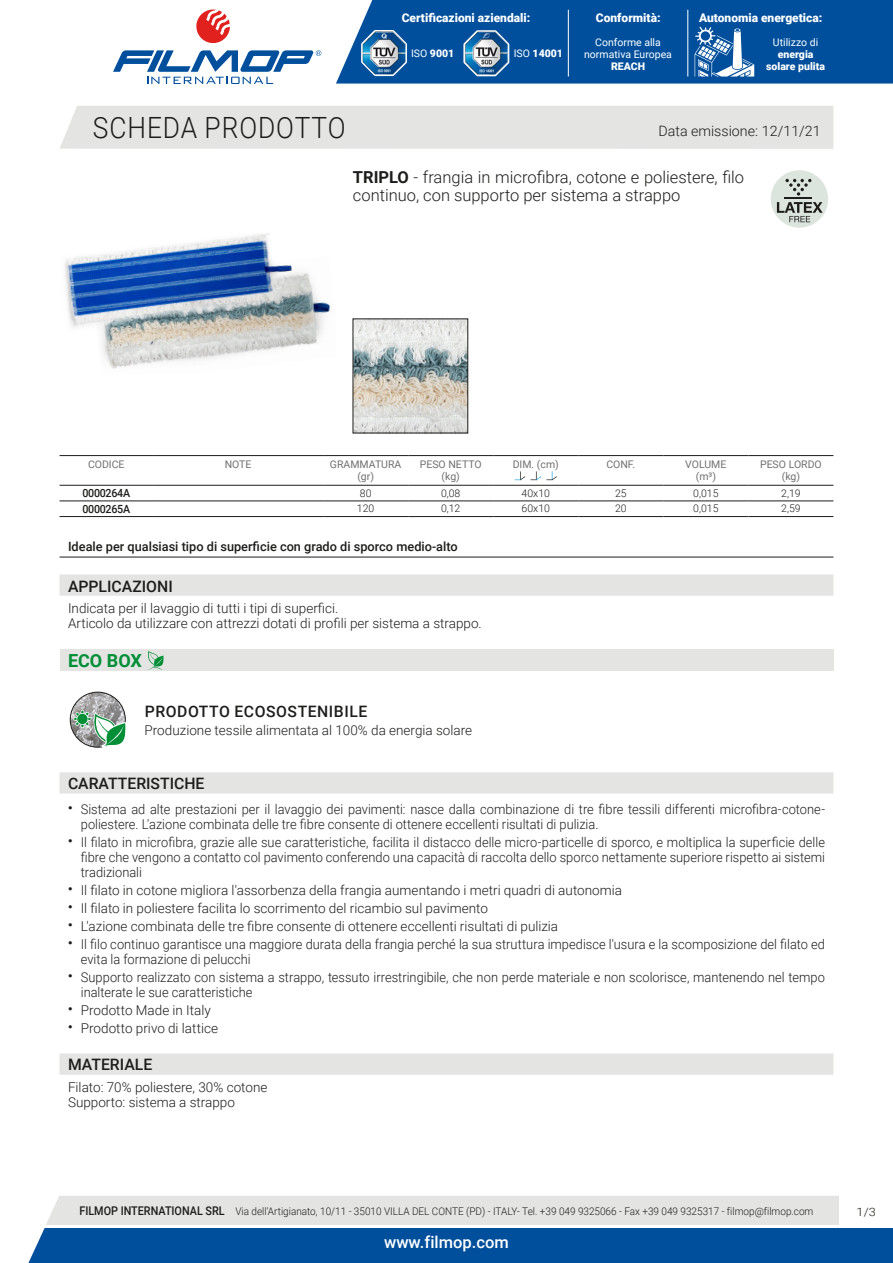
<style>
.page{position:relative;width:893px;height:1263px;background:#fff}
.page>*{position:absolute;margin:0;border:0;box-sizing:border-box;transform-origin:0 0}
.t1{font:300 29.25px "Roboto";letter-spacing:.035em;color:#1d1d1b;scale:.9 1}
.t2{font:700 18px "Roboto";color:#008e36}
.t3{font:300 16.5px/18px "Roboto";color:#1d1d1b}
.t4{font:500 16.5px "Roboto";color:#fff}
.t5{font:500 15.75px "Roboto";color:#1d1d1b}
.t6{font:500 15.75px "Roboto";letter-spacing:.035em;color:#1d1d1b}
.t7{font:300 14.25px "Roboto";color:#1d1d1b}
.t8{font:300 13.5px/15px "Roboto";color:#1d1d1b;scale:.95 1}
.t9{font:300 13.5px/15px "Roboto";color:#1d1d1b}
.t10{font:500 12.75px "Roboto";color:#1d1d1b}
.t11{font:900 12px "Roboto";color:#fff}
.t12{font:300 11.55px "Roboto";color:#1d1d1b;scale:1.11 1}
.t13{font:500 11.25px "Roboto";letter-spacing:-.025em;color:#1d1d1b;scale:.95 1}
.t14{font:300 10.5px "Roboto";color:#1d1d1b;scale:.95 1}
.t15{font:10.5px/12px "Roboto";color:#70706f;text-align:center}
.t16{font:300 10.5px "Roboto";color:#1d1d1b}
.t17{font:900 10.5px/12px "Roboto";color:#fff;text-align:center}
.t18{font:10.5px/12px "Roboto";color:#fff;text-align:center}
.s1{font-weight:400}
.s2{font-weight:700}
.s3{font-weight:500;font-size:12px}
</style>
<div class="page">
<svg style="left:28px;top:1196px;width:865px;height:67px;background:#6893bd"></svg>
<div style="left:60px;top:106px;width:773px;height:43px;background:#e4e4e3"></div>
<svg style="left:196px;top:10px;width:34px;height:34px"></svg>
<svg style="left:113px;top:50px;width:208px;height:34px"></svg>
<div style="left:336px;top:0;width:557px;height:84px;background:#004f9c"></div>
<svg style="left:462px;top:28px;width:49px;height:50px"></svg>
<img style="left:465px;top:32px;width:43px;height:43px">
<svg style="left:360px;top:28px;width:48px;height:49px"></svg>
<img style="left:362px;top:31px;width:44px;height:44px">
<hr style="left:568px;top:10px;width:1px;height:67px;background:#fff">
<hr style="left:688px;top:10px;width:1px;height:67px;background:#fff">
<svg style="left:695px;top:27px;width:59px;height:50px"></svg>
<img style="left:102px;top:272px;width:229px;height:97px">
<img style="left:65px;top:233px;width:238px;height:110px">
<div style="left:771px;top:170px;width:57px;height:58px;background:#dbe4dd;border-radius:50%"></div>
<svg style="left:777px;top:202px;width:46px;height:20px"></svg>
<hr style="left:785px;top:197px;width:27px;height:2px;background:#1d1d1b">
<svg style="left:785px;top:179px;width:26px;height:17px"></svg>
<img style="left:355px;top:321px;width:111px;height:110px">
<hr style="left:60px;top:455px;width:93px;height:1px;background:#1d1d1b">
<hr style="left:60px;top:485px;width:93px;height:1px;background:#1d1d1b">
<hr style="left:153px;top:455px;width:170px;height:1px;background:#1d1d1b">
<hr style="left:153px;top:485px;width:170px;height:1px;background:#1d1d1b">
<hr style="left:323px;top:455px;width:85px;height:1px;background:#1d1d1b">
<hr style="left:323px;top:485px;width:85px;height:1px;background:#1d1d1b">
<hr style="left:408px;top:455px;width:85px;height:1px;background:#1d1d1b">
<hr style="left:408px;top:485px;width:85px;height:1px;background:#1d1d1b">
<hr style="left:493px;top:455px;width:85px;height:1px;background:#1d1d1b">
<hr style="left:493px;top:485px;width:85px;height:1px;background:#1d1d1b">
<hr style="left:578px;top:455px;width:85px;height:1px;background:#1d1d1b">
<hr style="left:578px;top:485px;width:85px;height:1px;background:#1d1d1b">
<hr style="left:663px;top:455px;width:85px;height:1px;background:#1d1d1b">
<hr style="left:663px;top:485px;width:85px;height:1px;background:#1d1d1b">
<hr style="left:748px;top:455px;width:85px;height:1px;background:#1d1d1b">
<hr style="left:748px;top:485px;width:85px;height:1px;background:#1d1d1b">
<hr style="left:60px;top:501px;width:93px;height:1px;background:#1d1d1b">
<hr style="left:60px;top:516px;width:93px;height:1px;background:#1d1d1b">
<hr style="left:153px;top:501px;width:170px;height:1px;background:#1d1d1b">
<hr style="left:153px;top:516px;width:170px;height:1px;background:#1d1d1b">
<hr style="left:323px;top:501px;width:85px;height:1px;background:#1d1d1b">
<hr style="left:323px;top:516px;width:85px;height:1px;background:#1d1d1b">
<hr style="left:408px;top:501px;width:85px;height:1px;background:#1d1d1b">
<hr style="left:408px;top:516px;width:85px;height:1px;background:#1d1d1b">
<hr style="left:493px;top:501px;width:85px;height:1px;background:#1d1d1b">
<hr style="left:493px;top:516px;width:85px;height:1px;background:#1d1d1b">
<hr style="left:578px;top:501px;width:85px;height:1px;background:#1d1d1b">
<hr style="left:578px;top:516px;width:85px;height:1px;background:#1d1d1b">
<hr style="left:663px;top:501px;width:85px;height:1px;background:#1d1d1b">
<hr style="left:663px;top:516px;width:85px;height:1px;background:#1d1d1b">
<hr style="left:748px;top:501px;width:85px;height:1px;background:#1d1d1b">
<hr style="left:748px;top:516px;width:85px;height:1px;background:#1d1d1b">
<svg style="left:515px;top:471px;width:42px;height:9px"></svg>
<hr style="left:60px;top:557px;width:773px;height:1px;background:#1d1d1b">
<div style="left:60px;top:574px;width:773px;height:22px;background:#e4e4e3"></div>
<div style="left:60px;top:649px;width:773px;height:22px;background:#e4e4e3"></div>
<svg style="left:147px;top:651px;width:17px;height:19px"></svg>
<svg style="left:69px;top:691px;width:57px;height:57px"></svg>
<img style="left:70px;top:692px;width:55px;height:55px;border-radius:28px">
<svg style="left:69px;top:710px;width:57px;height:38px"></svg>
<div style="left:60px;top:772px;width:773px;height:21px;background:#e4e4e3"></div>
<div style="left:60px;top:1053px;width:773px;height:22px;background:#e4e4e3"></div>
<hr style="left:45px;top:1225px;width:848px;height:2px;background:#fff">
<div style="left:839px;top:1196px;width:54px;height:31px;background:#fff"></div>
<p class="t11" style="left:402px;top:9px;width:130px">Certificazioni aziendali:</p>
<p class="t17" style="left:411px;top:47px;width:45px"><span class="s1">ISO</span> 9001</p>
<p class="t17" style="left:514px;top:47px;width:51px"><span class="s1">ISO</span> 14001</p>
<p class="t11" style="left:596px;top:9px;width:66px">Conformità:</p>
<p class="t11" style="left:699px;top:9px;width:125px">Autonomia energetica:</p>
<p class="t18" style="left:584px;top:35px;width:89px">Conforme alla normativa Europea</p>
<p class="t17" style="left:611px;top:59px;width:36px">REACH</p>
<p class="t18" style="left:773px;top:35px;width:47px">Utilizzo di</p>
<p class="t17" style="left:766px;top:47px;width:60px">energia solare pulita</p>
<h1 class="t1" style="left:93px;top:107px;width:282px">SCHEDA PRODOTTO</h1>
<p class="t7" style="left:658px;top:121px;width:164px">Data emissione: 12/11/21</p>
<p class="t3" style="left:353px;top:167px;width:393px"><span class="s2">TRIPLO</span> - frangia in microfibra, cotone e poliestere, filo continuo, con supporto per sistema a strappo</p>
<p class="t15" style="left:88px;top:458px;width:38px">CODICE</p>
<p class="t15" style="left:225px;top:458px;width:28px">NOTE</p>
<p class="t15" style="left:330px;top:458px;width:73px">GRAMMATURA (gr)</p>
<p class="t15" style="left:420px;top:458px;width:63px">PESO NETTO (kg)</p>
<p class="t15" style="left:513px;top:458px;width:48px">DIM. (cm)</p>
<p class="t15" style="left:606px;top:458px;width:30px">CONF.</p>
<p class="t15" style="left:685px;top:458px;width:43px">VOLUME (m³)</p>
<p class="t15" style="left:760px;top:458px;width:63px">PESO LORDO (kg)</p>
<p class="t13" style="left:82px;top:485px;width:52px">0000264A</p>
<p class="t16" style="left:360px;top:486px;width:13px">80</p>
<p class="t16" style="left:441px;top:486px;width:21px">0,08</p>
<p class="t16" style="left:522px;top:486px;width:30px">40x10</p>
<p class="t16" style="left:615px;top:486px;width:13px">25</p>
<p class="t16" style="left:693px;top:486px;width:27px">0,015</p>
<p class="t16" style="left:781px;top:486px;width:21px">2,19</p>
<p class="t13" style="left:82px;top:501px;width:52px">0000265A</p>
<p class="t16" style="left:357px;top:501px;width:19px">120</p>
<p class="t16" style="left:441px;top:501px;width:21px">0,12</p>
<p class="t16" style="left:522px;top:501px;width:30px">60x10</p>
<p class="t16" style="left:615px;top:501px;width:13px">20</p>
<p class="t16" style="left:693px;top:501px;width:27px">0,015</p>
<p class="t16" style="left:781px;top:501px;width:21px">2,59</p>
<p class="t10" style="left:68px;top:537px;width:391px">Ideale per qualsiasi tipo di superficie con grado di sporco medio-alto</p>
<p class="t5" style="left:68px;top:575px;width:106px">APPLICAZIONI</p>
<p class="t9" style="left:68px;top:600px;width:415px">Indicata per il lavaggio di tutti i tipi di superfici.<br>Articolo da utilizzare con attrezzi dotati di profili per sistema a strappo.</p>
<h2 class="t2" style="left:68px;top:648px;width:75px">ECO BOX</h2>
<p class="t6" style="left:145px;top:700px;width:224px">PRODOTTO ECOSOSTENIBILE</p>
<p class="t9" style="left:145px;top:722px;width:329px">Produzione tessile alimentata al 100% da energia solare</p>
<p class="t5" style="left:68px;top:773px;width:138px">CARATTERISTICHE</p>
<p class="t8" style="left:81px;top:801px;width:785px;text-indent:-13px"><sup>•</sup> Sistema ad alte prestazioni per il lavaggio dei pavimenti: nasce dalla combinazione di tre fibre tessili differenti microfibra-cotone&shy;poliestere. L'azione combinata delle tre fibre consente di ottenere eccellenti risultati di pulizia.</p>
<p class="t8" style="left:81px;top:834px;width:785px;text-align:justify;text-indent:-13px"><sup>•</sup> Il filato in microfibra, grazie alle sue caratteristiche, facilita il distacco delle micro-particelle di sporco, e moltiplica la superficie delle fibre che vengono a contatto col pavimento conferendo una capacità di raccolta dello sporco nettamente superiore rispetto ai sistemi tradizionali</p>
<p class="t9" style="left:68px;top:882px;width:556px"><sup>•</sup> Il filato in cotone migliora l'assorbenza della frangia aumentando i metri quadri di autonomia</p>
<p class="t9" style="left:68px;top:900px;width:421px"><sup>•</sup> Il filato in poliestere facilita lo scorrimento del ricambio sul pavimento</p>
<p class="t9" style="left:68px;top:918px;width:492px"><sup>•</sup> L'azione combinata delle tre fibre consente di ottenere eccellenti risultati di pulizia</p>
<p class="t8" style="left:81px;top:936px;width:785px;text-indent:-13px"><sup>•</sup> Il filo continuo garantisce una maggiore durata della frangia perché la sua struttura impedisce l'usura e la scomposizione del filato ed evita la formazione di pelucchi</p>
<p class="t8" style="left:81px;top:969px;width:785px;text-indent:-13px"><sup>•</sup> Supporto realizzato con sistema a strappo, tessuto irrestringibile, che non perde materiale e non scolorisce, mantenendo nel tempo inalterate le sue caratteristiche</p>
<p class="t9" style="left:68px;top:1002px;width:144px"><sup>•</sup> Prodotto Made in Italy</p>
<p class="t9" style="left:68px;top:1020px;width:152px"><sup>•</sup> Prodotto privo di lattice</p>
<p class="t5" style="left:68px;top:1054px;width:86px">MATERIALE</p>
<p class="t9" style="left:68px;top:1079px;width:201px">Filato: 70% poliestere, 30% cotone<br>Supporto: sistema a strappo</p>
<p class="t14" style="left:79px;top:1204px;width:774px"><span class="s3">FILMOP INTERNATIONAL SRL</span> Via dell’Artigianato, 10/11 - 35010 VILLA DEL CONTE (PD) - ITALY- Tel. +39 049 9325066 - Fax +39 049 9325317 - filmop@filmop.com</p>
<p class="t4" style="left:384px;top:1230px;width:126px">www.filmop.com</p>
<p class="t12" style="left:857px;top:1204px;width:19px">1/3</p>
</div>
